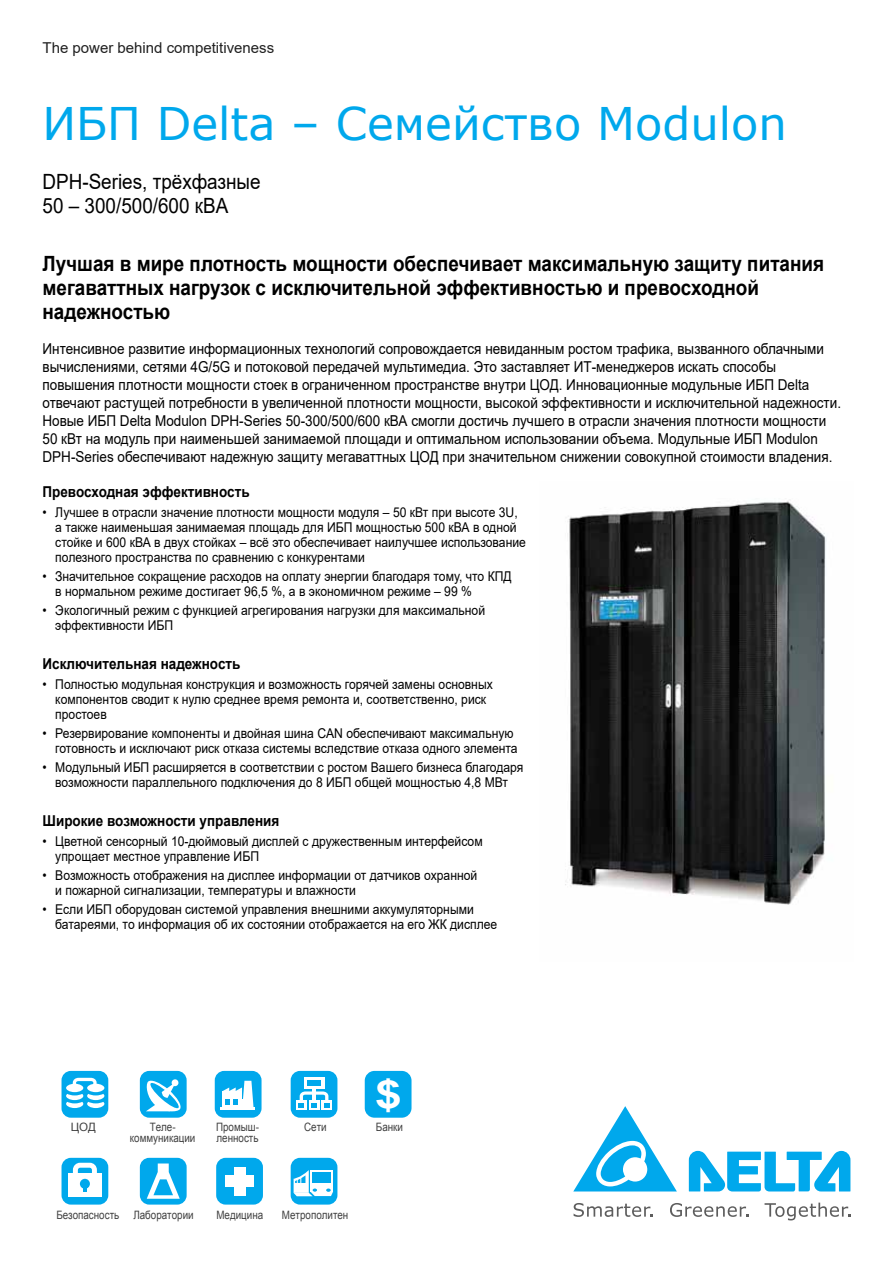
<style>
.page{position:relative;width:893px;height:1263px;background:#fff}
.page>*{position:absolute;margin:0;border:0;box-sizing:border-box;transform-origin:0 0}
.t1{font:45px "Verdana";color:#00a8ec}
.t2{font:700 38.7px "Arial";color:#fff;scale:1.27 1}
.t3{font:700 21px/24px "Arial";color:#000;scale:.9 1}
.t4{font:21px/24px "Arial";color:#000;scale:.9 1}
.t5{font:15px/18px "Arial";color:#000;scale:.9 1}
.t6{font:700 15px "Arial";color:#000;scale:.9 1}
.t7{font:15px "Arial";color:#202020}
.t8{font:13.5px/15px "Arial";color:#000;scale:.9 1}
.t9{font:11.55px/11.6px "Arial";color:#404040;text-align:center;scale:.85 1}
.t10{font:11.55px "Arial";color:#404040}
</style>
<div class="page">
<div style="left:62px;top:1158px;width:46px;height:46px;background:#00a8ec;border-radius:9px"></div>
<div style="left:73px;top:1163px;width:24px;height:25px;border:5px solid #fff;border-radius:5px"></div>
<div style="left:68px;top:1173px;width:34px;height:24px;background:#fff"></div>
<div style="left:80px;top:1179px;width:10px;height:10px;background:#00a8ec;border-radius:50%"></div>
<svg style="left:83px;top:1189px;width:4px;height:3px"></svg>
<div style="left:140px;top:1158px;width:47px;height:46px;background:#00a8ec;border-radius:9px"></div>
<svg style="left:147px;top:1163px;width:33px;height:36px"></svg>
<div style="left:140px;top:1071px;width:47px;height:47px;background:#00a8ec;border-radius:9px"></div>
<svg style="left:146px;top:1079px;width:35px;height:33px"></svg>
<div style="left:62px;top:1071px;width:46px;height:47px;background:#00a8ec;border-radius:9px"></div>
<svg style="left:64px;top:1098px;width:21px;height:12px"></svg>
<div style="left:63px;top:1096px;width:24px;height:15px;border:3px solid #00a8ec;border-radius:50%"></div>
<svg style="left:64px;top:1090px;width:21px;height:12px"></svg>
<div style="left:63px;top:1088px;width:24px;height:15px;border:3px solid #00a8ec;border-radius:50%"></div>
<svg style="left:64px;top:1082px;width:21px;height:12px"></svg>
<div style="left:63px;top:1080px;width:24px;height:15px;border:3px solid #00a8ec;border-radius:50%"></div>
<svg style="left:85px;top:1098px;width:21px;height:12px"></svg>
<div style="left:84px;top:1096px;width:24px;height:15px;border:3px solid #00a8ec;border-radius:50%"></div>
<svg style="left:85px;top:1090px;width:21px;height:12px"></svg>
<div style="left:84px;top:1088px;width:24px;height:15px;border:3px solid #00a8ec;border-radius:50%"></div>
<svg style="left:85px;top:1082px;width:21px;height:12px"></svg>
<div style="left:84px;top:1080px;width:24px;height:15px;border:3px solid #00a8ec;border-radius:50%"></div>
<svg style="left:73px;top:1078px;width:24px;height:12px"></svg>
<div style="left:215px;top:1071px;width:47px;height:47px;background:#00a8ec;border-radius:9px"></div>
<hr style="left:220px;top:1107px;width:35px;height:3px;background:#fff">
<svg style="left:223px;top:1081px;width:31px;height:26px"></svg>
<div style="left:291px;top:1071px;width:46px;height:47px;background:#00a8ec;border-radius:9px"></div>
<svg style="left:304px;top:1077px;width:20px;height:11px"></svg>
<hr style="left:312px;top:1088px;width:4px;height:12px;background:#fff">
<div style="left:307px;top:1080px;width:14px;height:5px;background:#00a8ec"></div>
<svg style="left:296px;top:1100px;width:11px;height:10px"></svg>
<svg style="left:309px;top:1107px;width:10px;height:3px"></svg>
<svg style="left:321px;top:1100px;width:11px;height:10px"></svg>
<svg style="left:299px;top:1091px;width:30px;height:16px"></svg>
<div style="left:291px;top:1158px;width:46px;height:46px;background:#00a8ec;border-radius:9px"></div>
<svg style="left:294px;top:1170px;width:39px;height:26px"></svg>
<div style="left:216px;top:1158px;width:47px;height:46px;background:#00a8ec;border-radius:9px"></div>
<div style="left:234px;top:1167px;width:11px;height:28px;background:#fff"></div>
<div style="left:225px;top:1176px;width:29px;height:11px;background:#fff"></div>
<div style="left:365px;top:1071px;width:46px;height:47px;background:#00a8ec;border-radius:10px"></div>
<svg style="left:689px;top:1151px;width:161px;height:40px"></svg>
<svg style="left:573px;top:1106px;width:104px;height:85px"></svg>
<svg style="left:574px;top:1203px;width:79px;height:14px"></svg>
<svg style="left:670px;top:1203px;width:78px;height:14px"></svg>
<svg style="left:764px;top:1202px;width:86px;height:18px"></svg>
<img style="left:565px;top:501px;width:262px;height:404px">
<p class="t7" style="left:43px;top:43px;width:233px">The power behind competitiveness</p>
<h1 class="t1" style="left:43px;top:92px;width:746px">ИБП Delta – Семейство Modulon</h1>
<h3 class="t4" style="left:43px;top:170px;width:244px">DPH-Series, трёхфазные<br>50 – 300/500/600 кВA</h3>
<h3 class="t3" style="left:43px;top:252px;width:870px">Лучшая в мире плотность мощности обеспечивает максимальную защиту питания мегаваттных нагрузок с исключительной эффективностью и превосходной надежностью</h3>
<p class="t5" style="left:43px;top:340px;width:889px">Интенсивное развитие информационных технологий сопровождается невиданным ростом трафика, вызванного облачными вычислениями, сетями 4G/5G и потоковой передачей мультимедиа. Это заставляет ИТ-менеджеров искать способы повышения плотности мощности стоек в ограниченном пространстве внутри ЦОД. Инновационные модульные ИБП Delta отвечают растущей потребности в увеличенной плотности мощности, высокой эффективности и исключительной надежности.<br>Новые ИБП Delta Modulon DPH-Series 50-300/500/600 кВА смогли достичь лучшего в отрасли значения плотности мощности 50 кВт на модуль при наименьшей занимаемой площади и оптимальном использовании объема. Модульные ИБП Modulon DPH-Series обеспечивают надежную защиту мегаваттных ЦОД при значительном снижении совокупной стоимости владения.</p>
<p class="t6" style="left:43px;top:481px;width:232px">Превосходная эффективность</p>
<p class="t8" style="left:55px;top:504px;width:524px;text-indent:-13px">• Лучшее в отрасли значение плотности мощности модуля – 50 кВт при высоте 3U, а также наименьшая занимаемая площадь для ИБП мощностью 500 кВА в одной стойке и 600 кВА в двух стойках – всё это обеспечивает наилучшее использование полезного пространства по сравнению с конкурентами</p>
<p class="t8" style="left:55px;top:568px;width:509px;text-indent:-13px">• Значительное сокращение расходов на оплату энергии благодаря тому, что КПД в нормальном режиме достигает 96,5 %, а в экономичном режиме – 99 %</p>
<p class="t8" style="left:55px;top:603px;width:479px;text-indent:-13px">• Экологичный режим с функцией агрегирования нагрузки для максимальной эффективности ИБП</p>
<p class="t6" style="left:43px;top:653px;width:221px">Исключительная надежность</p>
<p class="t8" style="left:55px;top:676px;width:488px;text-indent:-13px">• Полностью модульная конструкция и возможность горячей замены основных компонентов сводит к нулю среднее время ремонта и, соответственно, риск простоев</p>
<p class="t8" style="left:55px;top:725px;width:515px;text-indent:-13px">• Резервирование компоненты и двойная шина CAN обеспечивают максимальную готовность и исключают риск отказа системы вследствие отказа одного элемента</p>
<p class="t8" style="left:43px;top:760px;width:536px;text-align:center">• Модульный ИБП расширяется в соответствии с ростом Вашего бизнеса благодаря возможности параллельного подключения до 8 ИБП общей мощностью 4,8 МВт</p>
<p class="t6" style="left:43px;top:810px;width:265px">Широкие возможности управления</p>
<p class="t8" style="left:55px;top:833px;width:476px;text-indent:-13px">• Цветной сенсорный 10-дюймовый дисплей с дружественным интерфейсом упрощает местное управление ИБП</p>
<p class="t8" style="left:55px;top:867px;width:470px;text-indent:-13px">• Возможность отображения на дисплее информации от датчиков охранной и пожарной сигнализации, температуры и влажности</p>
<p class="t8" style="left:55px;top:902px;width:493px;text-indent:-13px">• Если ИБП оборудован системой управления внешними аккумуляторными батареями, то информация об их состоянии отображается на его ЖК дисплее</p>
<h2 class="t2" style="left:375px;top:1078px;width:23px">$</h2>
<p class="t10" style="left:71px;top:1119px;width:27px">ЦОД</p>
<p class="t9" style="left:376px;top:1121px;width:33px">Банки</p>
<p class="t9" style="left:130px;top:1121px;width:78px">Теле&shy;коммуникации</p>
<p class="t9" style="left:216px;top:1121px;width:52px;text-align:left">Промыш&shy;ленность</p>
<p class="t9" style="left:304px;top:1121px;width:28px">Сети</p>
<p class="t9" style="left:56px;top:1209px;width:163px">Безопасность Лаборатории</p>
<p class="t9" style="left:216px;top:1209px;width:57px">Медицина</p>
<p class="t9" style="left:282px;top:1209px;width:80px">Метрополитен</p>
</div>
